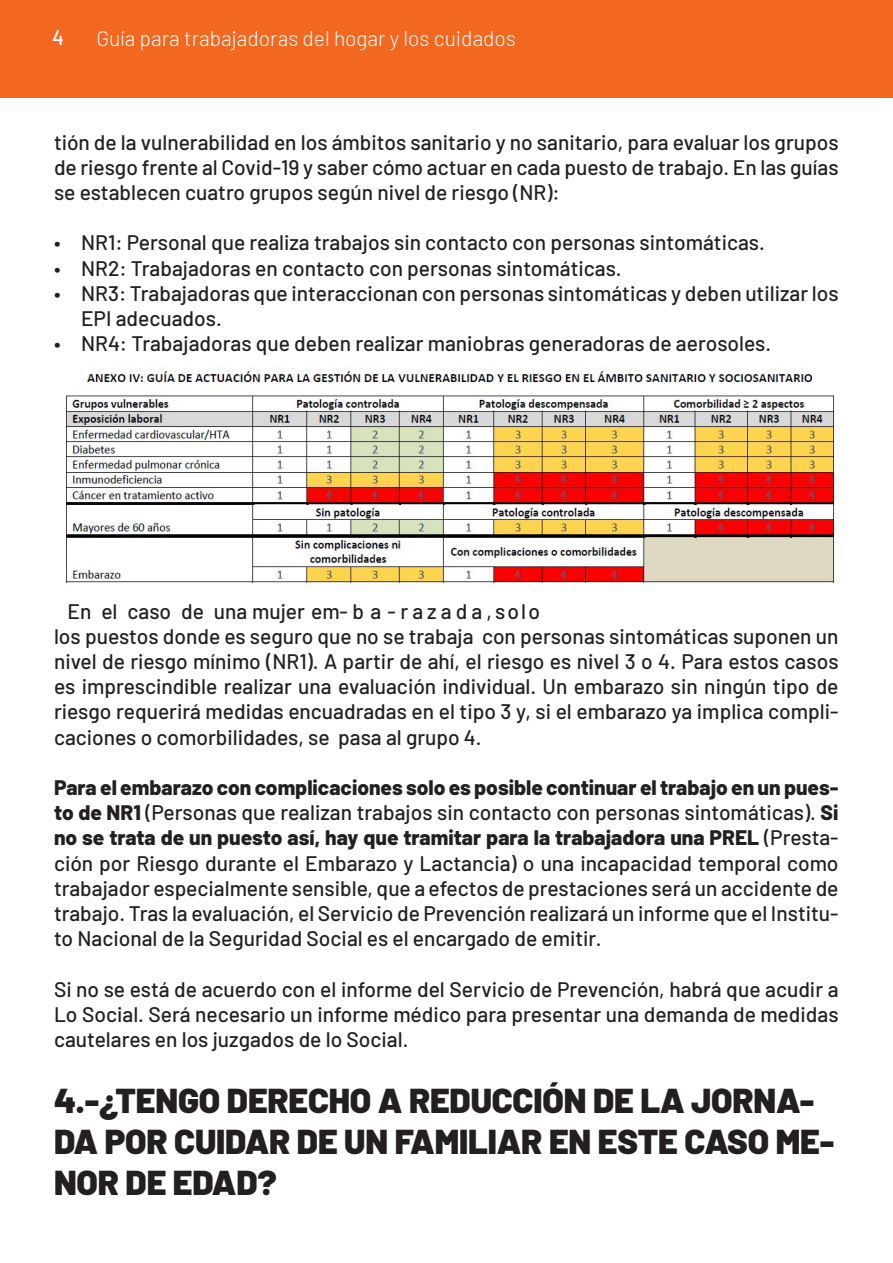
<style>
.page{position:relative;width:893px;height:1263px;background:#fff}
.page>*{position:absolute;margin:0;border:0;box-sizing:border-box;transform-origin:0 0}
.t1{font:900 34.5px/41.4px "Barlow";letter-spacing:-.005em;color:#231f20}
.t2{font:500 21px/25.2px "Barlow";color:#231f20;text-align:justify}
.t3{font:300 21px "Barlow";color:#fff}
.t4{font:500 21px "Barlow";color:#fff}
.s1{font-weight:800}
</style>
<div class="page">
<div style="left:1px;top:1px;width:892px;height:97px;background:#f36821"></div>
<img style="left:65px;top:367px;width:774px;height:218px">
<p class="t4" style="left:52px;top:22px;width:13px">4</p>
<p class="t3" style="left:96px;top:23px;width:421px">Guía para trabajadoras del hogar y los cuidados</p>
<p class="t2" style="left:54px;top:128px;width:786px">tión de la vulnerabilidad en los ámbitos sanitario y no sanitario, para evaluar los grupos de riesgo frente al Covid-19 y saber cómo actuar en cada puesto de trabajo. En las guías se establecen cuatro grupos según nivel de riesgo (NR):</p>
<p class="t2" style="left:54px;top:229px;width:712px">• NR1: Personal que realiza trabajos sin contacto con personas sintomáticas.</p>
<p class="t2" style="left:54px;top:254px;width:569px">• NR2: Trabajadoras en contacto con personas sintomáticas.</p>
<p class="t2" style="left:81px;top:279px;width:759px;text-indent:-27px">• NR3: Trabajadoras que interaccionan con personas sintomáticas y deben utilizar los<br>EPI adecuados.</p>
<p class="t2" style="left:54px;top:329px;width:719px">• NR4: Trabajadoras que deben realizar maniobras generadoras de aerosoles.</p>
<p class="t2" style="left:54px;top:597px;width:786px;text-align:left;text-indent:14px">En el caso de una mujer em- b a - r a z a d a , solo<br>los puestos donde es seguro que no se trabaja con personas sintomáticas suponen un nivel de riesgo mínimo (NR1). A partir de ahí, el riesgo es nivel 3 o 4. Para estos casos es imprescindible realizar una evaluación individual. Un embarazo sin ningún tipo de riesgo requerirá medidas encuadradas en el tipo 3 y, si el embarazo ya implica compli&shy;caciones o comorbilidades, se pasa al grupo 4.</p>
<p class="t2" style="left:54px;top:773px;width:786px"><span class="s1">Para el embarazo con complicaciones solo es posible continuar el trabajo en un pues&shy;to de NR1</span> (Personas que realizan trabajos sin contacto con personas sintomáticas). <span class="s1">Si no se trata de un puesto así, hay que tramitar para la trabajadora una PREL</span> (Presta&shy;ción por Riesgo durante el Embarazo y Lactancia) o una incapacidad temporal como trabajador especialmente sensible, que a efectos de prestaciones será un accidente de trabajo. Tras la evaluación, el Servicio de Prevención realizará un informe que el Institu&shy;to Nacional de la Seguridad Social es el encargado de emitir.</p>
<p class="t2" style="left:54px;top:975px;width:786px">Si no se está de acuerdo con el informe del Servicio de Prevención, habrá que acudir a Lo Social. Será necesario un informe médico para presentar una demanda de medidas cautelares en los juzgados de lo Social.</p>
<h1 class="t1" style="left:54px;top:1077px;width:782px">4.-¿TENGO DERECHO A REDUCCIÓN DE LA JORNA-<br>DA POR CUIDAR DE UN FAMILIAR EN ESTE CASO ME-<br>NOR DE EDAD?</h1>
</div>
